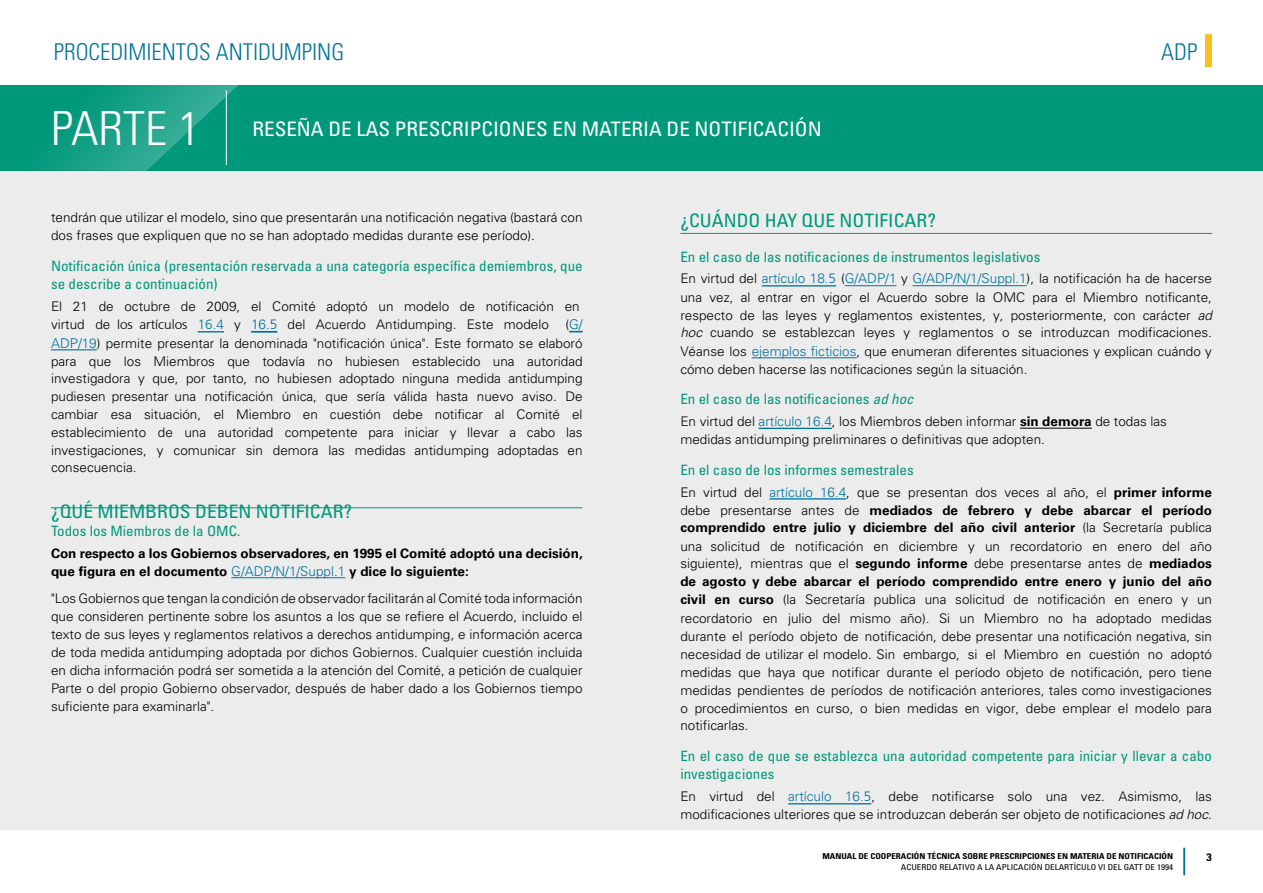
<style>
.page{position:relative;width:1263px;height:893px;background:#fff}
.page>*{position:absolute;margin:0;border:0;box-sizing:border-box;transform-origin:0 0}
.t1{font:300 condensed 47.1px "Univers LT Std";color:#fff;scale:1.05 1}
.t2{font:300 condensed 23.1px "Univers LT Std";color:#00739c}
.t3{font:condensed 19.95px "Univers LT Std";color:#fff;scale:1.05 1}
.HEAD_1{font:condensed 18.6px "Univers LT Std";color:#00987b;scale:1.05 1}
.Body{font:condensed 14.25px/18px "Univers LT Std";color:#00987b;scale:1.05 1}
.HEAD_1-2{font:condensed 14.25px/18px "Univers LT Std";color:#00987b;scale:1.05 1}
.Sous-titres_couleur{font:condensed 14.25px "Univers LT Std";color:#00987b;scale:1.05 1}
.Body-2{font:300 13.2px/18px "Univers LT Std";color:#000;text-align:justify}
.HEAD_1-3{font:300 13.2px/18px "Univers LT Std";color:#000}
.Body-3{font:700 13.2px/18px "Univers LT Std";color:#000}
.t4{font:700 condensed 10.8px "Univers LT Std";color:#000;scale:1.11 1}
.t5{font:700 condensed 8.1px "Univers LT Std";color:#000;scale:1.11 1}
.t6{font:condensed 8.1px "Univers LT Std";color:#000;scale:1.11 1}
.s1{font-family:"Articulate"}
.s2{font-family:"Articulate";font-size:13.5px;color:#00739c}
.s3{font-size:13.5px;color:#00739c}
.s4{font-weight:300;font-size:13.5px;color:#00739c}
.s5{font-style:italic}
.s6{font-weight:700}
</style>
<div class="page">
<hr style="left:1183px;top:848px;width:2px;height:27px;background:#00739c">
<div style="left:0;top:85px;width:1263px;height:85px;background:#00987b"></div>
<svg style="left:45px;top:85px;width:193px;height:85px"></svg>
<div style="left:0;top:170px;width:1263px;height:659px;background:#ececec"></div>
<div style="left:1206px;top:34px;width:6px;height:33px;background:#fcc01c"></div>
<hr style="left:51px;top:507px;width:532px;height:1px;background:#00987b">
<hr style="left:231px;top:577px;width:114px;height:1px;background:#00739c">
<hr style="left:680px;top:233px;width:532px;height:1px;background:#00987b">
<svg style="left:198px;top:332px;width:26px;height:1px"></svg>
<svg style="left:251px;top:332px;width:26px;height:1px"></svg>
<svg style="left:569px;top:331px;width:14px;height:1px"></svg>
<hr style="left:51px;top:350px;width:46px;height:1px;background:#00739c">
<hr style="left:762px;top:286px;width:74px;height:1px;background:#00739c">
<hr style="left:845px;top:285px;width:51px;height:1px;background:#00739c">
<hr style="left:912px;top:285px;width:114px;height:1px;background:#00739c">
<hr style="left:752px;top:357px;width:104px;height:1px;background:#00739c">
<hr style="left:758px;top:428px;width:74px;height:1px;background:#00739c">
<hr style="left:1020px;top:428px;width:72px;height:1px;background:#000">
<hr style="left:769px;top:499px;width:77px;height:1px;background:#00739c">
<hr style="left:788px;top:803px;width:83px;height:1px;background:#00739c">
<h2 class="t2" style="left:54px;top:38px;width:292px">PROCEDIMIENTOS ANTIDUMPING</h2>
<h2 class="t2" style="left:1161px;top:38px;width:37px">ADP</h2>
<h1 class="t1" style="left:51px;top:101px;width:144px">PARTE 1</h1>
<h3 class="t3" style="left:253px;top:117px;width:543px">RESEÑA DE LAS PRESCRIPCIONES EN MATERIA DE NOTIFICACIÓN</h3>
<p class="HEAD_1-3" style="left:51px;top:209px;width:533px">tendrán que utilizar el modelo, sino que presentarán una notificación negativa (bastará con dos frases que expliquen que no se han adoptado medidas durante ese período).</p>
<p class="HEAD_1-2" style="left:51px;top:257px;width:508px">Notificación única (presentación reservada a una categoría específica demiembros, que se describe a continuación)</p>
<p class="HEAD_1-3" style="left:51px;top:297px;width:533px">El 21 de octubre de 2009, el Comité adoptó un modelo de notificación en virtud de l<span class="s1">os artículos</span> <span class="s2">16.</span><span class="s3">4</span> y <span class="s2">1</span><span class="s3">6</span><span class="s2">.5</span> del Acuerdo Antidumping. Este modelo (<span class="s3">G/ ADP/19</span>) permite presentar la denominada "notificación única". Este formato se elaboró para que los Miembros que todavía no hubiesen establecido una autoridad investigadora y que, por tanto, no hubiesen adoptado ninguna medida antidumping pudiesen presentar una notificación única, que sería válida hasta nuevo aviso. De cambiar esa situación, el Miembro en cuestión debe notificar al Comité el establecimiento de una autoridad competente para iniciar y llevar a cabo las investigaciones, y comunicar sin demora las medidas antidumping adoptadas en consecuencia.</p>
<p class="HEAD_1" style="left:51px;top:500px;width:288px">¿QUÉ MIEMBROS DEBEN NOTIFICAR?</p>
<p class="Sous-titres_couleur" style="left:51px;top:522px;width:182px">Todos los Miembros de la OMC.</p>
<p class="Body-3" style="left:51px;top:545px;width:533px">Con respecto a los Gobiernos observadores, en 1995 el Comité adoptó una decisión, que figura en el documento <span class="s4">G/ADP/N/1/Suppl.1</span> y dice lo siguiente:</p>
<p class="Body-2" style="left:51px;top:589px;width:533px">"Los Gobiernos que tengan la condición de observador facilitarán al Comité toda información que consideren pertinente sobre los asuntos a los que se refiere el Acuerdo, incluido el texto de sus leyes y reglamentos relativos a derechos antidumping, e información acerca de toda medida antidumping adoptada por dichos Gobiernos. Cualquier cuestión incluida en dicha información podrá ser sometida a la atención del Comité, a petición de cualquier Parte o del propio Gobierno observador, después de haber dado a los Gobiernos tiempo suficiente para examinarla".</p>
<p class="HEAD_1" style="left:680px;top:208px;width:245px">¿CUÁNDO HAY QUE NOTIFICAR?</p>
<p class="Body" style="left:680px;top:247px;width:344px">En el caso de las notificaciones de instrumentos legislativos</p>
<p class="Body-2" style="left:680px;top:270px;width:533px">En virtud del <span class="s3">artículo 18</span><span class="s2">.5</span> (<span class="s3">G/ADP/1</span> y <span class="s3">G/ADP/N/1/Suppl.1</span>), la notificación ha de hacerse una vez, al entrar en vigor el Acuerdo sobre la OMC para el Miembro notificante, respecto de las leyes y reglamentos existentes, y, posteriormente, con carácter <span class="s5">ad hoc</span> cuando se establezcan leyes y reglamentos o se introduzcan modificaciones.<br>Véanse los <span class="s3">ejemplos ficticios</span>, que enumeran diferentes situaciones y explican cuándo y cómo deben hacerse las notificaciones según la situación.</p>
<p class="Body" style="left:680px;top:390px;width:224px">En el caso de las notificaciones <span class="s5">ad hoc</span></p>
<p class="Body-2" style="left:680px;top:412px;width:488px">En virtud del <span class="s3">artículo 16</span><span class="s2">.4</span>, los Miembros deben informar <span class="s6">sin demora</span> de todas las medidas antidumping preliminares o definitivas que adopten.</p>
<p class="Body" style="left:680px;top:460px;width:224px">En el caso de los informes semestrales</p>
<p class="Body-2" style="left:680px;top:483px;width:533px">En virtud del <span class="s3">artículo 16</span><span class="s2">.4</span>, que se presentan dos veces al año, el <span class="s6">primer informe </span>debe presentarse antes de <span class="s6">mediados de febrero y debe abarcar el período comprendido entre julio y diciembre del año civil anterior</span> (la Secretaría publica una solicitud de notificación en diciembre y un recordatorio en enero del año siguiente), mientras que el <span class="s6">segundo informe</span> debe presentarse antes de <span class="s6">mediados de agosto y debe abarcar el período comprendido entre enero y junio del año civil en curso</span> (la Secretaría publica una solicitud de notificación en enero y un recordatorio en julio del mismo año). Si un Miembro no ha adoptado medidas durante el período objeto de notificación, debe presentar una notificación negativa, sin necesidad de utilizar el modelo. Sin embargo, si el Miembro en cuestión no adoptó medidas que haya que notificar durante el período objeto de notificación, pero tiene medidas pendientes de períodos de notificación anteriores, tales como investigaciones o procedimientos en curso, o bien medidas en vigor, debe emplear el modelo para notificarlas.</p>
<p class="Body" style="left:680px;top:747px;width:508px">En el caso de que se establezca una autoridad competente para iniciar y llevar a cabo investigaciones</p>
<p class="Body-2" style="left:680px;top:788px;width:533px">En virtud del <span class="s3">artículo 16</span><span class="s2">.5</span>, debe notificarse solo una vez. Asimismo, las modificaciones ulteriores que se introduzcan deberán ser objeto de notificaciones <span class="s5">ad hoc</span>.</p>
<p class="t5" style="left:822px;top:851px;width:317px">MANUAL DE COOPERACIÓN TÉCNICA SOBRE PRESCRIPCIONES EN MATERIA DE NOTIFICACIÓN</p>
<p class="t4" style="left:1206px;top:851px;width:6px">3</p>
<p class="t6" style="left:901px;top:862px;width:247px">ACUERDO RELATIVO A LA APLICACIÓN DELARTÍCULO VI DEL GATT DE 1994</p>
</div>
